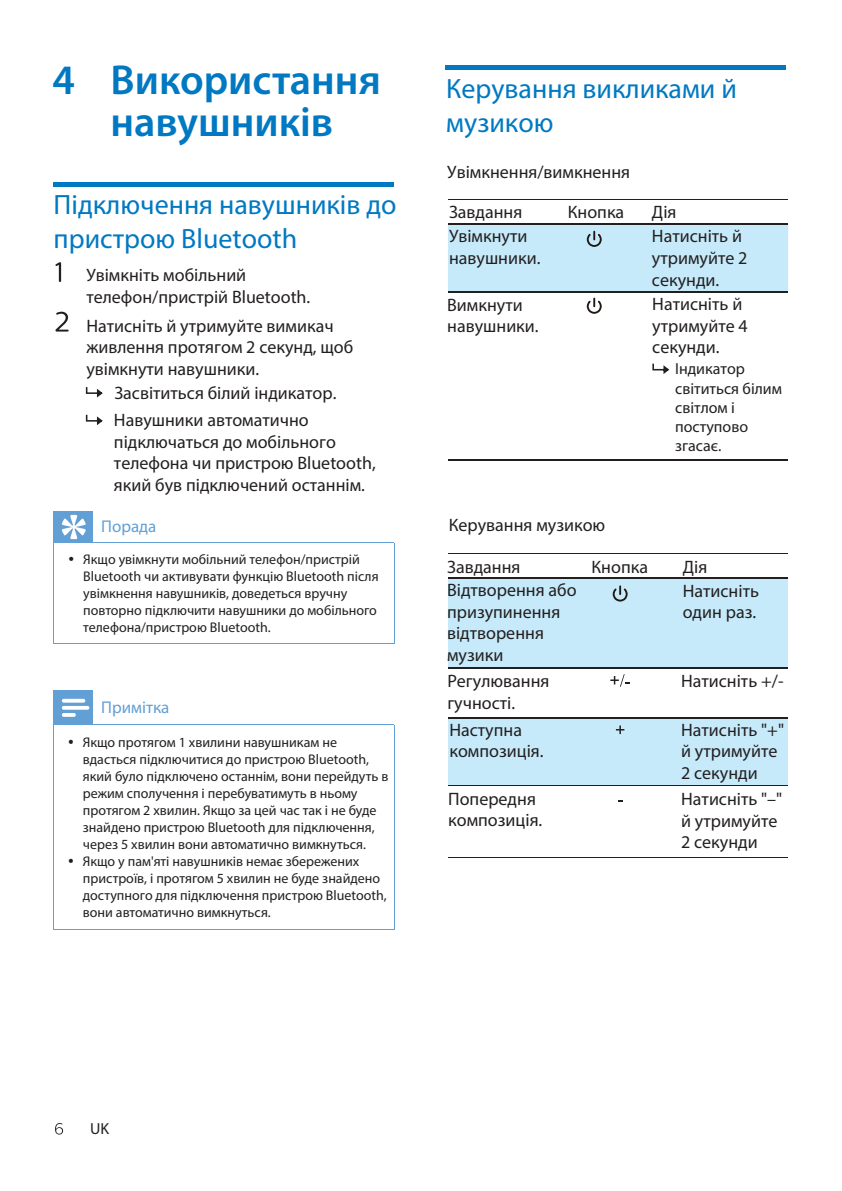
<style>
.page{position:relative;width:842px;height:1191px;background:#fff}
.page>*{position:absolute;margin:0;border:0;box-sizing:border-box;transform-origin:0 0}
.t1{font:600 42px/42px "Myriad Pro";color:#0079c2;text-align:center}
.t2{font:28px/33.6px "Myriad Pro";color:#0079c2}
.t3{font:18px/21.6px "Myriad Pro";color:#231f20}
.t4{font:17px "Myriad Pro";color:#629fd5}
.t5{font:16px/19.2px "Myriad Pro";color:#231f20}
.t6{font:14px/17px "Myriad Pro";color:#231f20}
</style>
<div class="page">
<hr style="left:54px;top:182px;width:340px;height:4px;background:#0079c2">
<svg style="left:55px;top:262px;width:6px;height:20px"></svg>
<svg style="left:55px;top:312px;width:14px;height:19px"></svg>
<hr style="left:448px;top:199px;width:96px;height:1px;background:#231f20">
<hr style="left:544px;top:199px;width:92px;height:1px;background:#231f20">
<hr style="left:636px;top:199px;width:152px;height:1px;background:#231f20">
<hr style="left:448px;top:223px;width:96px;height:1px;background:#231f20">
<hr style="left:544px;top:223px;width:92px;height:1px;background:#231f20">
<hr style="left:636px;top:223px;width:152px;height:1px;background:#231f20">
<hr style="left:448px;top:459px;width:96px;height:1px;background:#231f20">
<hr style="left:544px;top:459px;width:92px;height:1px;background:#231f20">
<hr style="left:636px;top:459px;width:152px;height:1px;background:#231f20">
<svg style="left:652px;top:364px;width:17px;height:10px"></svg>
<div style="left:679px;top:717px;width:109px;height:68px;background:#c6eafa"></div>
<div style="left:581px;top:717px;width:98px;height:68px;background:#c6eafa"></div>
<div style="left:448px;top:717px;width:133px;height:68px;background:#c6eafa"></div>
<div style="left:679px;top:578px;width:109px;height:90px;background:#c6eafa"></div>
<div style="left:581px;top:578px;width:98px;height:90px;background:#c6eafa"></div>
<div style="left:448px;top:578px;width:133px;height:90px;background:#c6eafa"></div>
<hr style="left:448px;top:553px;width:133px;height:1px;background:#231f20">
<hr style="left:581px;top:553px;width:98px;height:1px;background:#231f20">
<hr style="left:679px;top:553px;width:109px;height:1px;background:#231f20">
<hr style="left:448px;top:577px;width:133px;height:1px;background:#231f20">
<hr style="left:581px;top:577px;width:98px;height:1px;background:#231f20">
<hr style="left:679px;top:577px;width:109px;height:1px;background:#231f20">
<hr style="left:448px;top:667px;width:133px;height:1px;background:#231f20">
<hr style="left:581px;top:667px;width:98px;height:1px;background:#231f20">
<hr style="left:679px;top:667px;width:109px;height:1px;background:#231f20">
<hr style="left:448px;top:717px;width:133px;height:1px;background:#231f20">
<hr style="left:581px;top:717px;width:98px;height:1px;background:#231f20">
<hr style="left:679px;top:717px;width:109px;height:1px;background:#231f20">
<hr style="left:448px;top:785px;width:133px;height:1px;background:#231f20">
<hr style="left:581px;top:785px;width:98px;height:1px;background:#231f20">
<hr style="left:679px;top:785px;width:109px;height:1px;background:#231f20">
<hr style="left:448px;top:856px;width:133px;height:1px;background:#231f20">
<hr style="left:581px;top:856px;width:98px;height:1px;background:#231f20">
<hr style="left:679px;top:856px;width:109px;height:1px;background:#231f20">
<svg style="left:610px;top:674px;width:20px;height:13px"></svg>
<svg style="left:86px;top:387px;width:17px;height:10px"></svg>
<svg style="left:86px;top:415px;width:17px;height:10px"></svg>
<div style="left:54px;top:511px;width:39px;height:31px;background:#629fd5"></div>
<hr style="left:54px;top:542px;width:1px;height:101px;background:#629fd5">
<hr style="left:394px;top:543px;width:1px;height:100px;background:#629fd5">
<hr style="left:54px;top:643px;width:39px;height:1px;background:#629fd5">
<hr style="left:93px;top:643px;width:301px;height:1px;background:#629fd5">
<hr style="left:92px;top:542px;width:302px;height:1px;background:#629fd5">
<svg style="left:62px;top:515px;width:24px;height:24px"></svg>
<div style="left:54px;top:691px;width:39px;height:34px;background:#629fd5"></div>
<hr style="left:54px;top:725px;width:1px;height:205px;background:#629fd5">
<hr style="left:394px;top:725px;width:1px;height:205px;background:#629fd5">
<hr style="left:54px;top:929px;width:39px;height:1px;background:#629fd5">
<hr style="left:93px;top:929px;width:301px;height:1px;background:#629fd5">
<hr style="left:54px;top:690px;width:39px;height:1px;background:#629fd5">
<hr style="left:92px;top:724px;width:302px;height:1px;background:#629fd5">
<svg style="left:62px;top:699px;width:27px;height:18px"></svg>
<hr style="left:446px;top:66px;width:340px;height:4px;background:#0079c2">
<svg style="left:616px;top:725px;width:8px;height:9px"></svg>
<svg style="left:55px;top:1123px;width:8px;height:11px"></svg>
<div style="left:448px;top:224px;width:340px;height:68px;background:#c6eafa"></div>
<svg style="left:587px;top:298px;width:15px;height:16px"></svg>
<svg style="left:613px;top:585px;width:15px;height:16px"></svg>
<h1 class="t1" style="left:53px;top:58px;width:330px">4 Використання навушників</h1>
<h2 class="t2" style="left:54px;top:188px;width:345px">Підключення навушників до пристрою Bluetooth</h2>
<p class="t3" style="left:86px;top:264px;width:225px">Увімкніть мобільний телефон/пристрій Bluetooth.</p>
<p class="t3" style="left:86px;top:314px;width:268px">Натисніть й утримуйте вимикач живлення протягом 2 секунд, щоб увімкнути навушники.</p>
<p class="t3" style="left:114px;top:379px;width:224px;line-height:27px">Засвітиться білий індикатор.<br>Навушники автоматично</p>
<p class="t3" style="left:114px;top:430px;width:263px">підключаться до мобільного телефона чи пристрою Bluetooth, який був підключений останнім.</p>
<p class="t4" style="left:101px;top:516px;width:57px">Порада</p>
<p class="t6" style="left:83px;top:550px;width:297px;text-indent:-15px">• Якщо увімкнути мобільний телефон/пристрій Bluetooth чи активувати функцію Bluetooth після увімкнення навушників, доведеться вручну повторно підключити навушники до мобільного телефона/пристрою Bluetooth.</p>
<p class="t4" style="left:101px;top:697px;width:70px">Примітка</p>
<p class="t6" style="left:83px;top:733px;width:307px;text-indent:-15px">• Якщо протягом 1 хвилини навушникам не вдасться підключитися до пристрою Bluetooth, який було підключено останнім, вони перейдуть в режим сполучення і перебуватимуть в ньому протягом 2 хвилин. Якщо за цей час так і не буде знайдено пристрою Bluetooth для підключення, через 5 хвилин вони автоматично вимкнуться.</p>
<p class="t6" style="left:83px;top:852px;width:305px;text-indent:-15px">• Якщо у пам'яті навушників немає збережених пристроїв, і протягом 5 хвилин не буде знайдено доступного для підключення пристрою Bluetooth, вони автоматично вимкнуться.</p>
<h2 class="t2" style="left:446px;top:72px;width:292px">Керування викликами й музикою</h2>
<p class="t3" style="left:447px;top:161px;width:184px">Увімкнення/вимкнення</p>
<p class="t3" style="left:449px;top:201px;width:75px">Завдання</p>
<p class="t3" style="left:568px;top:201px;width:58px">Кнопка</p>
<p class="t3" style="left:652px;top:201px;width:26px">Дія</p>
<p class="t3" style="left:449px;top:225px;width:93px">Увімкнути навушники.</p>
<p class="t3" style="left:652px;top:225px;width:97px">Натисніть й утримуйте 2 секунди.</p>
<p class="t3" style="left:447px;top:293px;width:93px">Вимкнути навушники.</p>
<p class="t3" style="left:652px;top:293px;width:97px">Натисніть й утримуйте 4 секунди.</p>
<p class="t5" style="left:675px;top:359px;width:108px">Індикатор світиться білим світлом і поступово згасає.</p>
<p class="t3" style="left:449px;top:514px;width:158px">Керування музикою</p>
<p class="t3" style="left:447px;top:555px;width:75px">Завдання</p>
<p class="t3" style="left:591px;top:556px;width:58px">Кнопка</p>
<p class="t3" style="left:683px;top:555px;width:26px">Дія</p>
<p class="t3" style="left:447px;top:578px;width:131px">Відтворення або призупинення відтворення музики</p>
<p class="t3" style="left:683px;top:579px;width:78px">Натисніть один раз.</p>
<p class="t3" style="left:681px;top:669px;width:104px">Натисніть +/-</p>
<p class="t3" style="left:681px;top:718px;width:104px">Натисніть "+" й утримуйте<br>2 секунди</p>
<p class="t3" style="left:447px;top:670px;width:104px">Регулювання гучності.</p>
<p class="t3" style="left:449px;top:718px;width:96px">Наступна композиція.</p>
<p class="t3" style="left:448px;top:787px;width:96px">Попередня композиція.</p>
<p class="t3" style="left:681px;top:788px;width:103px">Натисніть "–" й утримуйте<br>2 секунди</p>
<p class="t5" style="left:90px;top:1118px;width:21px">UK</p>
</div>
